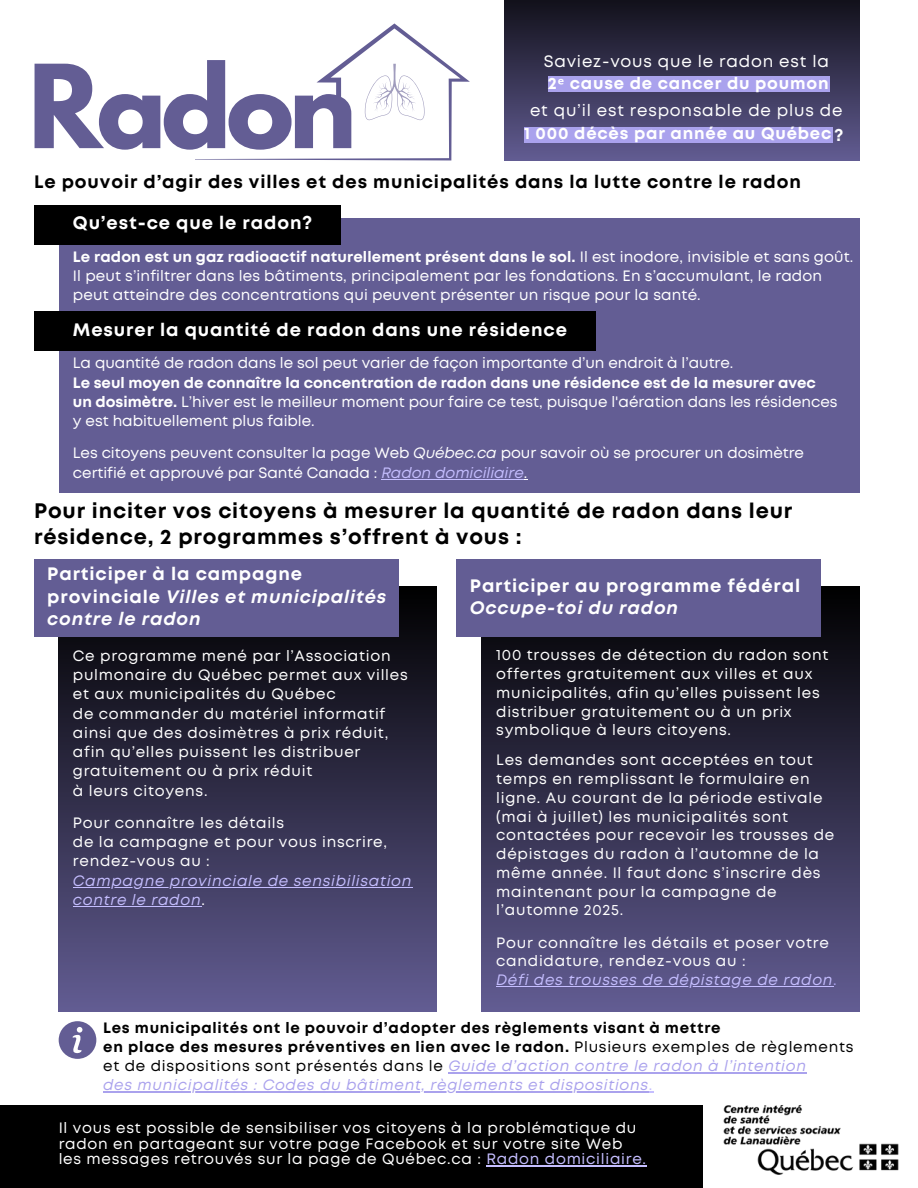
<style>
.page{position:relative;width:918px;height:1188px;background:#fff}
.page>*{position:absolute;margin:0;border:0;box-sizing:border-box;transform-origin:0 0}
.t1{font:700 102.45px "League Spartan";letter-spacing:-.05em;color:#635d94}
.t2{font:700 21px/25.8px "Mont";letter-spacing:.04em;color:#000}
.t3{font:700 18px/22.5px "Mont";letter-spacing:.05em;color:#fff}
.t4{font:700 18px "Mont";letter-spacing:.05em;color:#000}
.t5{font:italic 700 18px/22.5px "Mont";letter-spacing:.05em;color:#fff}
.t6{font:16.5px "Mont";letter-spacing:.05em;color:#fff}
.t7{font:700 16.5px "Mont";letter-spacing:.05em;color:#fff}
.t8{font:15px/18.8px "Mont";letter-spacing:.05em;color:#fff}
.t9{font:15px/19.2px "Mont";color:#fff}
.t10{font:700 15px "Mont";color:#fff}
.t11{font:15px/19.2px "Mont";letter-spacing:.01em;color:#fff}
.t12{font:700 15px "Mont";letter-spacing:.05em;color:#000}
.t13{font:italic 15px "Mont";letter-spacing:.05em;color:#aaa2ed}
.t14{font:italic 15px/19.2px "Mont";letter-spacing:.05em;color:#c5beff}
.s1{font-family:"Noto Sans"}
.s2{font-weight:400}
.s3{font-weight:700}
.s4{font-style:italic}
.s5{font-style:italic;color:#c5beff}
.s6{font-style:normal}
.s7{font-style:normal;color:#fff}
.s8{font-style:normal;color:#aaa2ed}
.s9{font-style:normal;color:#000}
.s10{font-style:normal;color:#c5beff}
.s11{color:#c5beff}
</style>
<div class="page">
<svg style="left:195px;top:23px;width:274px;height:137px"></svg>
<div style="left:59px;top:219px;width:800px;height:274px;background:#635d94"></div>
<div style="left:59px;top:586px;width:378px;height:425px;background:linear-gradient(to bottom,#000,#625c93)"></div>
<div style="left:481px;top:586px;width:378px;height:425px;background:linear-gradient(to bottom,#000,#625c93)"></div>
<div style="left:34px;top:559px;width:364px;height:78px;background:#635d94"></div>
<div style="left:457px;top:559px;width:364px;height:78px;background:#635d94"></div>
<div style="left:34px;top:205px;width:306px;height:40px;background:#000"></div>
<div style="left:34px;top:312px;width:562px;height:39px;background:#000"></div>
<div style="left:0;top:1106px;width:703px;height:82px;background:#000"></div>
<img style="left:723px;top:1105px;width:176px;height:70px">
<hr style="left:381px;top:479px;width:143px;height:1px;background:#c5beff">
<hr style="left:73px;top:887px;width:339px;height:1px;background:#c5beff">
<hr style="left:73px;top:906px;width:128px;height:1px;background:#c5beff">
<hr style="left:496px;top:986px;width:337px;height:1px;background:#c5beff">
<svg style="left:59px;top:1021px;width:37px;height:38px"></svg>
<hr style="left:448px;top:1072px;width:359px;height:1px;background:#aaa2ed">
<hr style="left:103px;top:1091px;width:546px;height:1px;background:#aaa2ed">
<hr style="left:486px;top:1166px;width:161px;height:1px;background:#c5beff">
<div style="left:505px;top:0;width:354px;height:161px;background:linear-gradient(to bottom,#12111b,#625d93)"></div>
<div style="left:548px;top:76px;width:281px;height:16px;background:#aaa2ed"></div>
<div style="left:524px;top:127px;width:308px;height:16px;background:#aaa2ed"></div>
<p class="t6" style="left:544px;top:55px;width:287px">Saviez-vous que le radon est la</p>
<p class="t6" style="left:678px;top:79px;width:18px">la</p>
<p class="t6" style="left:530px;top:104px;width:314px">et qu’il est responsable de plus de</p>
<p class="t7" style="left:834px;top:129px;width:10px">?</p>
<h4 class="t1" style="left:28px;top:56px;width:330px">Radon</h4>
<h3 class="t4" style="left:34px;top:175px;width:768px">Le pouvoir d’agir des villes et des municipalités dans la lutte contre le radon</h3>
<p class="t3" style="left:73px;top:213px;width:241px">Qu’est-ce que le radon?</p>
<p class="t7" style="left:548px;top:77px;width:282px">2<span class="s1">ᵉ</span> cause de cancer du poumon</p>
<p class="t7" style="left:524px;top:127px;width:309px">1 000 décès par année au Québec</p>
<h1 class="t10" style="left:73px;top:251px;width:782px">Le radon est un gaz radioactif naturellement présent dans le sol. <span class="s2">Il est inodore, invisible et sans goût.</span></h1>
<h3 class="t11" style="left:73px;top:267px;width:751px">Il peut s’infiltrer dans les bâtiments, principalement par les fondations. En s’accumulant, le radon peut atteindre des concentrations qui peuvent présenter un risque pour la santé.</h3>
<p class="t3" style="left:73px;top:320px;width:496px">Mesurer la quantité de radon dans une résidence</p>
<h3 class="t9" style="left:73px;top:355px;width:662px">La quantité de radon dans le sol peut varier de façon importante d’un endroit à l’autre.</h3>
<p class="t10" style="left:73px;top:377px;width:745px">Le seul moyen de connaître la concentration de radon dans une résidence est de la mesurer avec</p>
<p class="t9" style="left:73px;top:393px;width:766px"><span class="s3">un dosimètre.</span> L’hiver est le meilleur moment pour faire ce test, puisque l'aération dans les résidences</p>
<p class="t9" style="left:73px;top:412px;width:243px">y est habituellement plus faible.</p>
<p class="t9" style="left:73px;top:445px;width:733px">Les citoyens peuvent consulter la page Web <span class="s4">Québec.ca</span> pour savoir où se procurer un dosimètre certifié et approuvé par Santé Canada : <span class="s5">Radon domiciliaire</span>.</p>
<p class="t2" style="left:34px;top:500px;width:760px">Pour inciter vos citoyens à mesurer la quantité de radon dans leur résidence, 2 programmes s’offrent à vous :</p>
<p class="t5" style="left:47px;top:564px;width:341px"><span class="s6">Participer à la campagne provinciale</span> Villes et municipalités contre le radon</p>
<p class="t3" style="left:470px;top:575px;width:332px">Participer au programme fédéral<br><span class="s4">Occupe-toi du radon</span></p>
<h3 class="t8" style="left:73px;top:647px;width:336px;line-height:19.2px">Ce programme mené par l’Association pulmonaire du Québec permet aux villes et aux municipalités du Québec</h3>
<h2 class="t8" style="left:73px;top:705px;width:317px;line-height:19.2px">de commander du matériel informatif ainsi que des dosimètres à prix réduit, afin qu’elles puissent les distribuer gratuitement ou à prix réduit</h2>
<p class="t8" style="left:73px;top:782px;width:136px">à leurs citoyens.</p>
<p class="t8" style="left:73px;top:814px;width:213px">Pour connaître les détails</p>
<p class="t8" style="left:73px;top:833px;width:316px;line-height:19.2px">de la campagne et pour vous inscrire, rendez-vous au :</p>
<p class="t14" style="left:73px;top:872px;width:340px">Campagne provinciale de sensibilisation contre le radon<span class="s7">.</span></p>
<p class="t8" style="left:496px;top:647px;width:334px">100 trousses de détection du radon sont offertes gratuitement aux villes et aux municipalités, afin qu’elles puissent les distribuer gratuitement ou à un prix symbolique à leurs citoyens.</p>
<p class="t8" style="left:496px;top:752px;width:340px">Les demandes sont acceptées en tout temps en remplissant le formulaire en ligne. Au courant de la période estivale (mai à juillet) les municipalités sont contactées pour recevoir les trousses de dépistages du radon à l’automne de la même année. Il faut donc s’inscrire dès maintenant pour la campagne de l’automne 2025.</p>
<p class="t8" style="left:496px;top:934px;width:334px">Pour connaître les détails et poser votre candidature, rendez-vous au :</p>
<p class="t14" style="left:496px;top:971px;width:342px">Défi des trousses de dépistage de radon<span class="s8">.</span></p>
<p class="t12" style="left:103px;top:1022px;width:619px">Les municipalités ont le pouvoir d’adopter des règlements visant à mettre</p>
<p class="t12" style="left:103px;top:1041px;width:752px">en place des mesures préventives en lien avec le radon. <span class="s2">Plusieurs exemples de règlements</span></p>
<p class="t13" style="left:103px;top:1060px;width:704px"><span class="s9">et de dispositions sont présentés dans le</span> Guide d’action contre le radon à l’intention</p>
<p class="t13" style="left:103px;top:1079px;width:551px">des municipalités : Codes du bâtiment, règlements et dispositions<span class="s10">.</span></p>
<p class="t8" style="left:59px;top:1121px;width:579px;line-height:15.8px">Il vous est possible de sensibiliser vos citoyens à la problématique du radon en partageant sur votre page Facebook et sur votre site Web</p>
<p class="t8" style="left:59px;top:1151px;width:589px">les messages retrouvés sur la page de Québec.ca : <span class="s11">Radon domiciliaire.</span></p>
</div>
